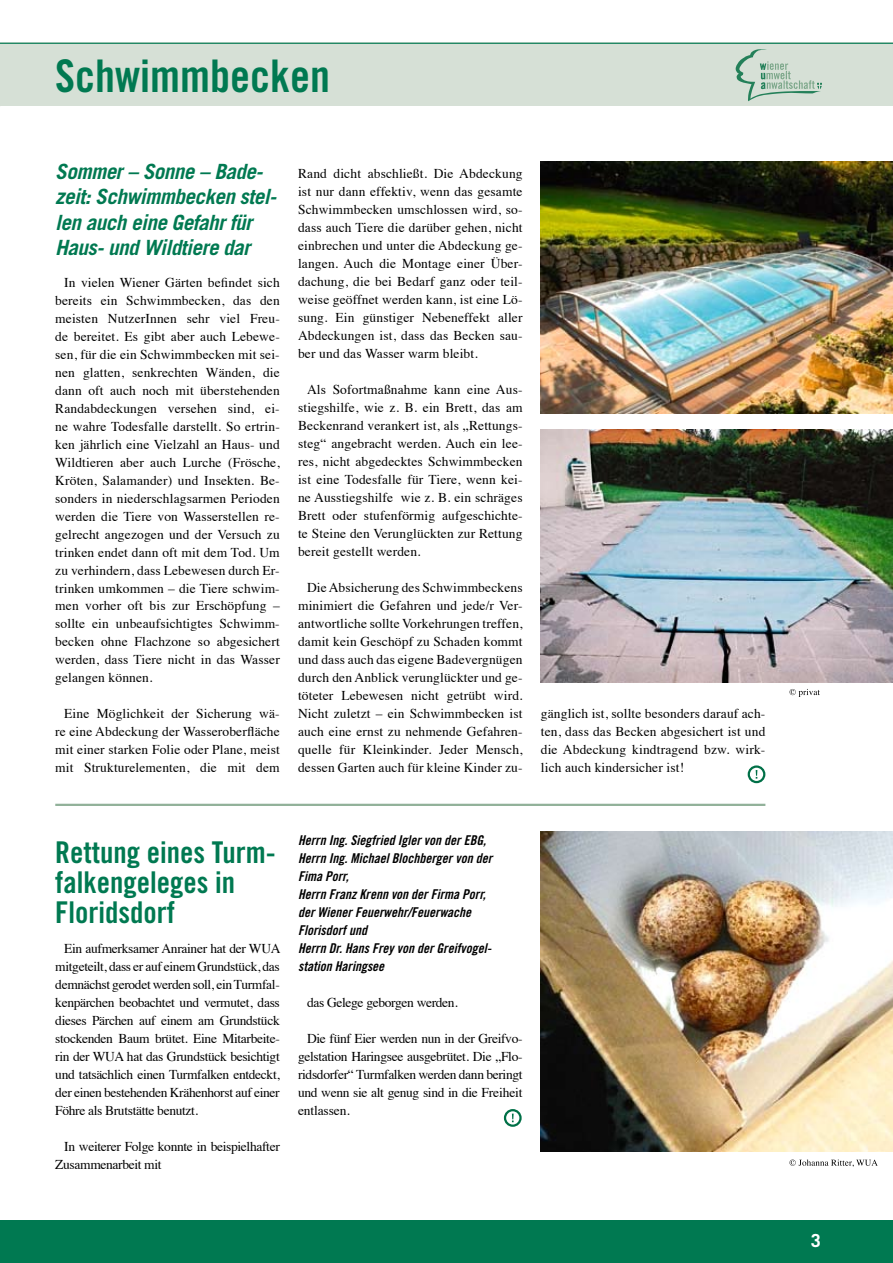
<style>
.page{position:relative;width:893px;height:1263px;background:#fff}
.page>*{position:absolute;margin:0;border:0;box-sizing:border-box;transform-origin:0 0}
.t1{font:45px "Trade Gothic Bold Cond Twenty";color:#007951}
.t2{font:30px/30px "Trade Gothic Bold Cond Twenty";color:#007951}
.t3{font:italic 700 21px/25.5px "Trade Gothic";letter-spacing:-.025em;color:#007951}
.t4{font:700 18px "Trade Gothic";color:#fff}
.t5{font:13.5px/18px "Times";letter-spacing:.01em;color:#000;text-align:justify}
.t6{font:13.5px/18px "Trade Gothic Bold Cond Twenty Obl";color:#000}
.t7{font:13.5px/18px "Times";letter-spacing:-.025em;color:#000}
</style>
<div class="page">
<div style="left:0;top:1220px;width:893px;height:43px;background:#007951"></div>
<div style="left:0;top:43px;width:893px;height:63px;background:#d6e0d6"></div>
<hr style="left:0;top:43px;width:893px;height:1px;background:#007951">
<svg style="left:736px;top:49px;width:86px;height:52px"></svg>
<hr style="left:55px;top:804px;width:710px;height:2px;background:#91b199">
<img style="left:541px;top:162px;width:352px;height:251px">
<img style="left:541px;top:429px;width:352px;height:253px">
<img style="left:541px;top:831px;width:352px;height:320px">
<svg style="left:749px;top:766px;width:15px;height:16px"></svg>
<div style="left:748px;top:765px;width:17px;height:18px;border:2px solid #007047;border-radius:50%"></div>
<svg style="left:505px;top:1110px;width:15px;height:16px"></svg>
<div style="left:504px;top:1109px;width:18px;height:18px;border:2px solid #007047;border-radius:50%"></div>
<svg style="left:512px;top:1113px;width:2px;height:9px"></svg>
<svg style="left:789px;top:689px;width:31px;height:8px"></svg>
<svg style="left:789px;top:1159px;width:89px;height:8px"></svg>
<h1 class="t1" style="left:55px;top:48px;width:276px">Schwimmbecken</h1>
<h3 class="t3" style="left:55px;top:158px;width:223px">Sommer – Sonne – Bade&shy;zeit: Schwimmbecken stel&shy;len auch eine Gefahr für<br>Haus- und Wildtiere dar</h3>
<p class="t5" style="left:55px;top:272px;width:226px;text-indent:9px">In vielen Wiener Gärten befindet sich bereits ein Schwimmbecken, das den meisten NutzerInnen sehr viel Freu&shy;de bereitet. Es gibt aber auch Lebewe&shy;sen, für die ein Schwimmbecken mit sei&shy;nen glatten, senkrechten Wänden, die dann oft auch noch mit überstehenden Randabdeckungen versehen sind, ei&shy;ne wahre Todesfalle darstellt. So ertrin&shy;ken jährlich eine Vielzahl an Haus- und Wildtieren aber auch Lurche (Frösche, Kröten, Salamander) und Insekten. Be&shy;sonders in niederschlagsarmen Perioden werden die Tiere von Wasserstellen re&shy;gelrecht angezogen und der Versuch zu trinken endet dann oft mit dem Tod. Um zu verhindern, dass Lebewesen durch Er&shy;trinken umkommen – die Tiere schwim&shy;men vorher oft bis zur Erschöpfung – sollte ein unbeaufsichtigtes Schwimm&shy;becken ohne Flachzone so abgesichert werden, dass Tiere nicht in das Wasser gelangen können.</p>
<p class="t5" style="left:55px;top:704px;width:226px;text-indent:9px">Eine Möglichkeit der Sicherung wä&shy;re eine Abdeckung der Wasseroberfläche mit einer starken Folie oder Plane, meist mit Strukturelementen, die mit dem</p>
<p class="t5" style="left:298px;top:164px;width:226px">Rand dicht abschließt. Die Abdeckung ist nur dann effektiv, wenn das gesamte Schwimmbecken umschlossen wird, so&shy;dass auch Tiere die darüber gehen, nicht einbrechen und unter die Abdeckung ge&shy;langen. Auch die Montage einer Über&shy;dachung, die bei Bedarf ganz oder teil&shy;weise geöffnet werden kann, ist eine Lö&shy;sung. Ein günstiger Nebeneffekt aller Abdeckungen ist, dass das Becken sau&shy;ber und das Wasser warm bleibt.</p>
<p class="t5" style="left:298px;top:380px;width:226px;text-indent:9px">Als Sofortmaßnahme kann eine Aus&shy;stiegshilfe, wie z. B. ein Brett, das am Beckenrand verankert ist, als „Rettungs&shy;steg“ angebracht werden. Auch ein lee&shy;res, nicht abgedecktes Schwimmbecken ist eine Todesfalle für Tiere, wenn kei&shy;ne Ausstiegshilfe wie z. B. ein schräges Brett oder stufenförmig aufgeschichte&shy;te Steine den Verunglückten zur Rettung bereit gestellt werden.</p>
<p class="t5" style="left:298px;top:578px;width:226px;text-indent:9px">Die Absicherung des Schwimmbeckens minimiert die Gefahren und jede/r Ver&shy;antwortliche sollte Vorkehrungen treffen, damit kein Geschöpf zu Schaden kommt und dass auch das eigene Badevergnügen durch den Anblick verunglückter und ge&shy;töteter Lebewesen nicht getrübt wird.<br>Nicht zuletzt – ein Schwimmbecken ist auch eine ernst zu nehmende Gefahren&shy;quelle für Kleinkinder. Jeder Mensch, dessen Garten auch für kleine Kinder zu-</p>
<p class="t5" style="left:541px;top:704px;width:226px">gänglich ist, sollte besonders darauf ach&shy;ten, dass das Becken abgesichert ist und die Abdeckung kindtragend bzw. wirk&shy;lich auch kindersicher ist!</p>
<h2 class="t2" style="left:55px;top:837px;width:222px">Rettung eines Turm&shy;falkengeleges in<br>Floridsdorf</h2>
<p class="t5" style="left:55px;top:938px;width:227px;text-indent:9px">Ein aufmerksamer Anrainer hat der WUA mitgeteilt, dass er auf einem Grundstück, das demnächst gerodet werden soll, ein Turmfal&shy;kenpärchen beobachtet und vermutet, dass dieses Pärchen auf einem am Grundstück stockenden Baum brütet. Eine Mitarbeite&shy;rin der WUA hat das Grundstück besichtigt und tatsächlich einen Turmfalken entdeckt, der einen bestehenden Krähenhorst auf einer Föhre als Brutstätte benutzt.</p>
<p class="t7" style="left:55px;top:1136px;width:226px;text-indent:9px">In weiterer Folge konnte in beispielhafter<br>Zusammenarbeit mit</p>
<p class="t6" style="left:298px;top:831px;width:196px">Herrn Ing. Siegfried Igler von der EBG,<br>Herrn Ing. Michael Blochberger von der<br>Fima Porr,<br>Herrn Franz Krenn von der Firma Porr, der Wiener Feuerwehr/Feuerwache<br>Florisdorf und<br>Herrn Dr. Hans Frey von der Greifvogel&shy;station Haringsee</p>
<p class="t7" style="left:307px;top:992px;width:152px">das Gelege geborgen werden.</p>
<p class="t5" style="left:298px;top:1028px;width:226px;text-indent:9px">Die fünf Eier werden nun in der Greifvo&shy;gelstation Haringsee ausgebrütet. Die „Flo&shy;ridsdorfer“ Turmfalken werden dann beringt und wenn sie alt genug sind in die Freiheit entlassen.</p>
<h3 class="t4" style="left:811px;top:1229px;width:12px">3</h3>
</div>
